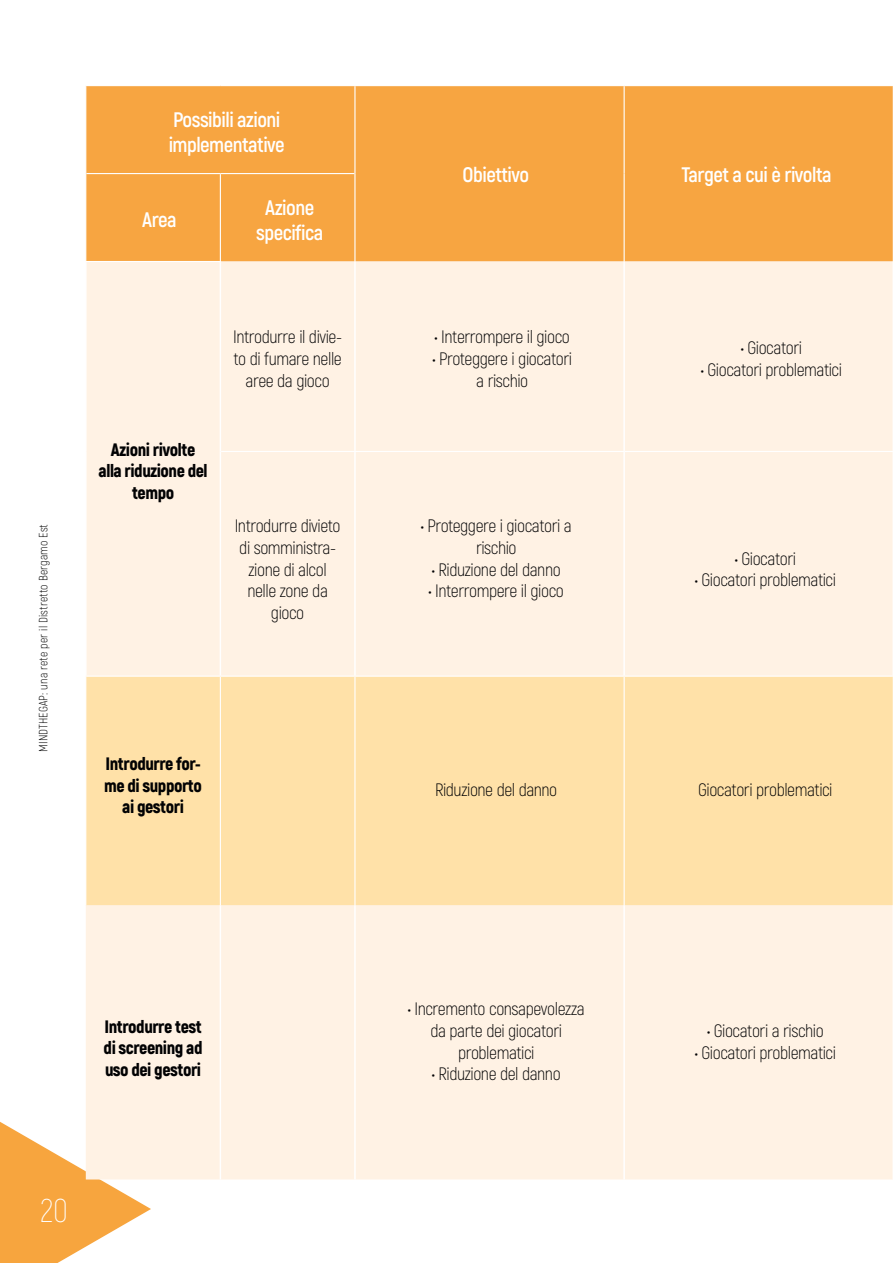
<style>
.page{position:relative;width:893px;height:1263px;background:#fff}
.page>*{position:absolute;margin:0;border:0;box-sizing:border-box;transform-origin:0 0}
.t1{font:200 33px "Akrobat";color:#fff}
.t2{font:700 21px/25.2px "Akrobat";letter-spacing:-.025em;color:#fff}
.t3{font:300 18px/21.6px "Akrobat";letter-spacing:-.025em;color:#020203;text-align:center}
.t4{font:900 18px/21.6px "Akrobat";letter-spacing:-.025em;color:#020203;text-align:center}
.t5{font:300 12px "Akrobat";letter-spacing:.01em;color:#000}
.s1{font-weight:400}
</style>
<div class="page">
<svg style="left:0;top:1122px;width:151px;height:141px"></svg>
<div style="left:86px;top:86px;width:268px;height:175px;background:#f7a541"></div>
<div style="left:356px;top:86px;width:536px;height:175px;background:#f7a541"></div>
<div style="left:86px;top:261px;width:806px;height:918px;background:#fff2e4"></div>
<div style="left:86px;top:677px;width:806px;height:228px;background:#ffe1a8"></div>
<hr style="left:624px;top:86px;width:1px;height:88px;background:#fff">
<hr style="left:220px;top:174px;width:1px;height:87px;background:#fff">
<hr style="left:624px;top:174px;width:1px;height:87px;background:#fff">
<hr style="left:354px;top:452px;width:2px;height:224px;background:#fff">
<hr style="left:623px;top:452px;width:2px;height:224px;background:#fff">
<hr style="left:86px;top:173px;width:134px;height:1px;background:#fff">
<hr style="left:220px;top:173px;width:134px;height:1px;background:#fff">
<hr style="left:220px;top:905px;width:1px;height:274px;background:#fff">
<hr style="left:354px;top:905px;width:2px;height:274px;background:#fff">
<hr style="left:623px;top:905px;width:2px;height:274px;background:#fff">
<hr style="left:220px;top:676px;width:135px;height:1px;background:#fff">
<hr style="left:355px;top:676px;width:269px;height:1px;background:#fff">
<hr style="left:624px;top:676px;width:269px;height:1px;background:#fff">
<hr style="left:220px;top:677px;width:1px;height:228px;background:#fff">
<hr style="left:354px;top:677px;width:2px;height:228px;background:#fff">
<hr style="left:624px;top:677px;width:1px;height:228px;background:#fff">
<hr style="left:354px;top:261px;width:2px;height:190px;background:#fff">
<hr style="left:623px;top:261px;width:2px;height:190px;background:#fff">
<hr style="left:221px;top:451px;width:134px;height:1px;background:#fff">
<hr style="left:355px;top:451px;width:269px;height:1px;background:#fff">
<hr style="left:624px;top:451px;width:269px;height:1px;background:#fff">
<hr style="left:85px;top:262px;width:2px;height:189px;background:#fff">
<hr style="left:85px;top:451px;width:2px;height:225px;background:#fff">
<hr style="left:85px;top:261px;width:136px;height:1px;background:#fff">
<hr style="left:220px;top:262px;width:1px;height:189px;background:#fff">
<hr style="left:220px;top:451px;width:1px;height:225px;background:#fff">
<hr style="left:85px;top:676px;width:135px;height:1px;background:#fff">
<p class="t5" style="left:36px;top:751px;width:229px;rotate:-90deg">MINDTHEGAP: una rete per il Distretto Bergamo Est</p>
<p class="t2" style="left:169px;top:107px;width:118px">Possibili azioni implementative</p>
<p class="t2" style="left:142px;top:207px;width:36px">Area</p>
<p class="t2" style="left:256px;top:195px;width:69px;text-align:center">Azione specifica</p>
<p class="t2" style="left:463px;top:162px;width:68px">Obiettivo</p>
<p class="t2" style="left:681px;top:162px;width:152px">Target a cui è rivolta</p>
<p class="t4" style="left:99px;top:438px;width:110px">Azioni rivolte alla riduzione del tempo</p>
<p class="t3" style="left:233px;top:326px;width:110px">Introdurre il divie&shy;to di fumare nelle aree da gioco</p>
<p class="t3" style="left:435px;top:326px;width:137px"><span class="s1">•</span> Interrompere il gioco</p>
<p class="t3" style="left:432px;top:348px;width:141px"><span class="s1">•</span> Proteggere i giocatori a rischio</p>
<p class="t3" style="left:235px;top:515px;width:107px">Introdurre divieto di somministra&shy;zione di alcol nelle zone da gioco</p>
<p class="t3" style="left:421px;top:515px;width:153px"><span class="s1">•</span> Proteggere i giocatori a rischio</p>
<p class="t3" style="left:432px;top:558px;width:130px"><span class="s1">•</span> Riduzione del danno</p>
<p class="t3" style="left:429px;top:580px;width:137px"><span class="s1">•</span> Interrompere il gioco</p>
<p class="t3" style="left:741px;top:337px;width:63px"><span class="s1">•</span> Giocatori</p>
<p class="t3" style="left:701px;top:359px;width:143px"><span class="s1">•</span> Giocatori problematici</p>
<p class="t3" style="left:735px;top:548px;width:63px"><span class="s1">•</span> Giocatori</p>
<p class="t3" style="left:695px;top:569px;width:143px"><span class="s1">•</span> Giocatori problematici</p>
<p class="t4" style="left:104px;top:753px;width:99px">Introdurre for&shy;me di supporto ai gestori</p>
<p class="t3" style="left:435px;top:779px;width:124px">Riduzione del danno</p>
<p class="t3" style="left:698px;top:779px;width:136px">Giocatori problematici</p>
<p class="t4" style="left:104px;top:1015px;width:100px;text-align:justify">Introdurre test di screening ad uso dei gestori</p>
<h1 class="t1" style="left:41px;top:1191px;width:29px">20</h1>
<p class="t3" style="left:408px;top:998px;width:178px"><span class="s1">•</span> Incremento consapevolezza da parte dei giocatori problematici</p>
<p class="t3" style="left:432px;top:1063px;width:130px"><span class="s1">•</span> Riduzione del danno</p>
<p class="t3" style="left:707px;top:1020px;width:118px"><span class="s1">•</span> Giocatori a rischio</p>
<p class="t3" style="left:695px;top:1041px;width:143px"><span class="s1">•</span> Giocatori problematici</p>
</div>
